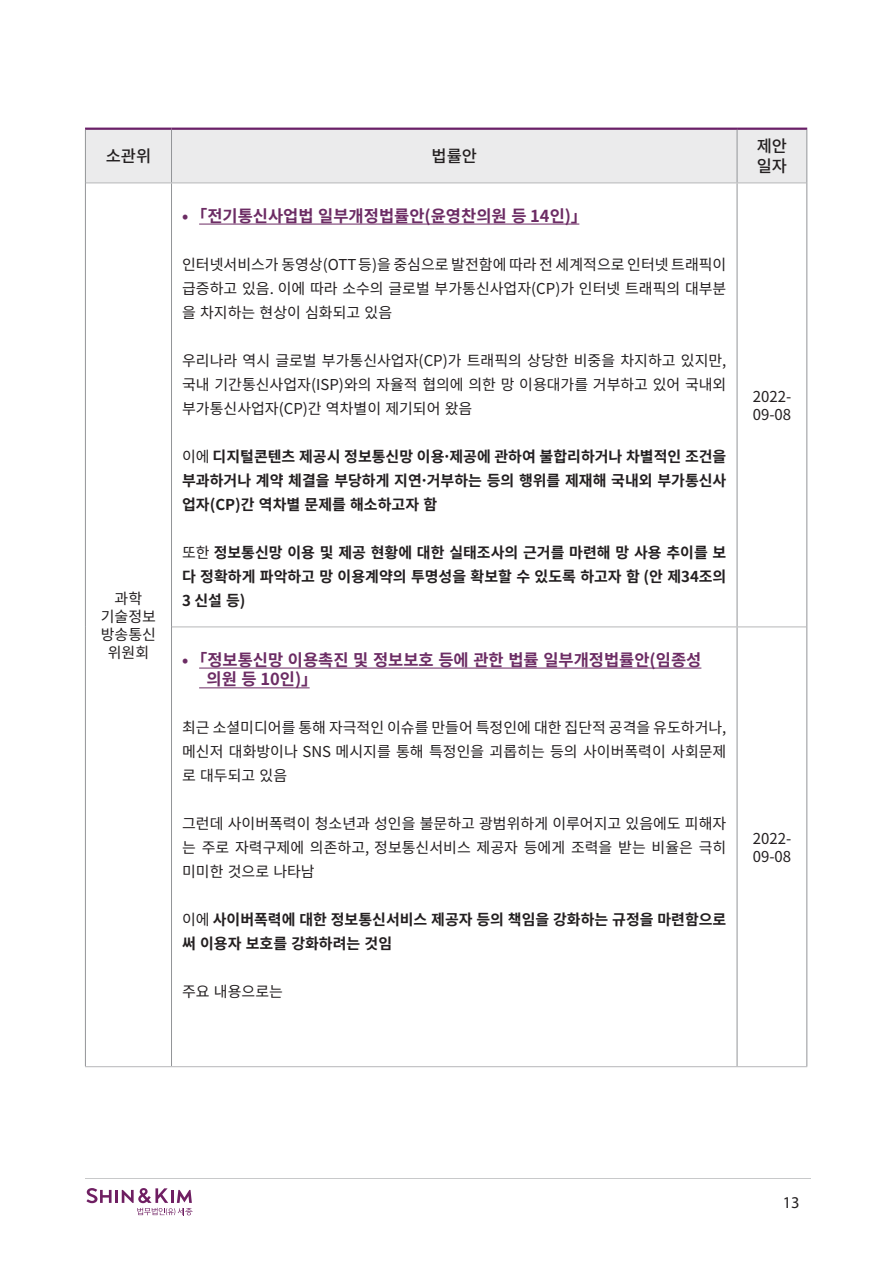
<style>
.page{position:relative;width:893px;height:1263px;background:#fff}
.page>*{position:absolute;margin:0;border:0;box-sizing:border-box;transform-origin:0 0}
.t1{font:700 16.5px/19.8px "Noto Sans CJ Kkr";color:#6c2c64}
.t2{font:500 16.5px/19.8px "Noto Sans CJ Kkr";color:#231f20}
.t3{font:16.5px "Myriad Pro";color:#231f20}
.t4{font:15px/24px "Noto Sans CJ Kkr";color:#231f20;text-align:justify}
.t5{font:700 15px/24px "Noto Sans CJ Kkr";color:#231f20;text-align:justify}
.s1{font-weight:400}
</style>
<div class="page">
<svg style="left:86px;top:1188px;width:107px;height:27px"></svg>
<hr style="left:85px;top:1178px;width:726px;height:1px;background:#c8c9ca">
<div style="left:86px;top:130px;width:720px;height:53px;background:#ebebec"></div>
<hr style="left:85px;top:128px;width:86px;height:2px;background:#6a2068">
<hr style="left:171px;top:128px;width:566px;height:2px;background:#6a2068">
<hr style="left:737px;top:128px;width:70px;height:2px;background:#6a2068">
<hr style="left:85px;top:130px;width:1px;height:53px;background:#939598">
<hr style="left:171px;top:130px;width:1px;height:53px;background:#939598">
<hr style="left:737px;top:130px;width:1px;height:53px;background:#939598">
<hr style="left:806px;top:130px;width:1px;height:53px;background:#939598">
<hr style="left:85px;top:183px;width:1px;height:444px;background:#939598">
<hr style="left:171px;top:183px;width:1px;height:444px;background:#939598">
<hr style="left:737px;top:183px;width:1px;height:443px;background:#939598">
<hr style="left:806px;top:183px;width:1px;height:444px;background:#939598">
<hr style="left:85px;top:627px;width:1px;height:439px;background:#939598">
<hr style="left:171px;top:627px;width:1px;height:439px;background:#939598">
<hr style="left:737px;top:627px;width:1px;height:439px;background:#939598">
<hr style="left:806px;top:627px;width:1px;height:439px;background:#939598">
<hr style="left:86px;top:183px;width:85px;height:1px;background:#b6b7b9">
<hr style="left:171px;top:183px;width:566px;height:1px;background:#b6b7b9">
<hr style="left:737px;top:183px;width:69px;height:1px;background:#b6b7b9">
<hr style="left:172px;top:626px;width:565px;height:1px;background:#b6b7b9">
<hr style="left:737px;top:626px;width:69px;height:1px;background:#b6b7b9">
<hr style="left:85px;top:1066px;width:86px;height:1px;background:#b6b7b9">
<hr style="left:171px;top:1066px;width:566px;height:1px;background:#b6b7b9">
<hr style="left:737px;top:1066px;width:70px;height:1px;background:#b6b7b9">
<hr style="left:199px;top:224px;width:380px;height:1px;background:#6c2c64">
<hr style="left:199px;top:668px;width:502px;height:1px;background:#6c2c64">
<hr style="left:199px;top:687px;width:111px;height:1px;background:#6c2c64">
<p class="t2" style="left:106px;top:147px;width:47px">소관위</p>
<p class="t2" style="left:431px;top:147px;width:47px">법률안</p>
<p class="t2" style="left:757px;top:137px;width:32px">제안 일자</p>
<p class="t4" style="left:101px;top:590px;width:57px;line-height:18px;text-align:center">과학 기술정보 방송통신 위원회</p>
<p class="t1" style="left:182px;top:206px;width:407px">• ｢전기통신사업법 일부개정법률안(윤영찬의원 등 14인)」</p>
<p class="t4" style="left:182px;top:252px;width:546px">인터넷서비스가 동영상(OTT 등)을 중심으로 발전함에 따라 전 세계적으로 인터넷 트래픽이 급증하고 있음. 이에 따라 소수의 글로벌 부가통신사업자(CP)가 인터넷 트래픽의 대부분 을 차지하는 현상이 심화되고 있음</p>
<p class="t4" style="left:182px;top:348px;width:546px">우리나라 역시 글로벌 부가통신사업자(CP)가 트래픽의 상당한 비중을 차지하고 있지만, 국내 기간통신사업자(ISP)와의 자율적 협의에 의한 망 이용대가를 거부하고 있어 국내외 부가통신사업자(CP)간 역차별이 제기되어 왔음</p>
<p class="t5" style="left:182px;top:444px;width:546px"><span class="s1">이에</span> 디지털콘텐츠 제공시 정보통신망 이용·제공에 관하여 불합리하거나 차별적인 조건을 부과하거나 계약 체결을 부당하게 지연·거부하는 등의 행위를 제재해 국내외 부가통신사 업자(CP)간 역차별 문제를 해소하고자 함</p>
<p class="t5" style="left:182px;top:540px;width:546px"><span class="s1">또한</span> 정보통신망 이용 및 제공 현황에 대한 실태조사의 근거를 마련해 망 사용 추이를 보 다 정확하게 파악하고 망 이용계약의 투명성을 확보할 수 있도록 하고자 함 (안 제34조의 3 신설 등)</p>
<p class="t1" style="left:207px;top:650px;width:496px;text-indent:-25px">• ｢정보통신망 이용촉진 및 정보보호 등에 관한 법률 일부개정법률안(임종성 의원 등 10인)」</p>
<p class="t4" style="left:182px;top:716px;width:546px">최근 소셜미디어를 통해 자극적인 이슈를 만들어 특정인에 대한 집단적 공격을 유도하거나, 메신저 대화방이나 SNS 메시지를 통해 특정인을 괴롭히는 등의 사이버폭력이 사회문제 로 대두되고 있음</p>
<p class="t4" style="left:182px;top:812px;width:546px">그런데 사이버폭력이 청소년과 성인을 불문하고 광범위하게 이루어지고 있음에도 피해자 는 주로 자력구제에 의존하고, 정보통신서비스 제공자 등에게 조력을 받는 비율은 극히 미미한 것으로 나타남</p>
<p class="t5" style="left:182px;top:908px;width:546px"><span class="s1">이에</span> 사이버폭력에 대한 정보통신서비스 제공자 등의 책임을 강화하는 규정을 마련함으로 써 이용자 보호를 강화하려는 것임</p>
<p class="t4" style="left:182px;top:980px;width:102px">주요 내용으로는</p>
<p class="t4" style="left:753px;top:388px;width:40px;line-height:18px">2022-<br>09-08</p>
<p class="t4" style="left:753px;top:829px;width:40px;line-height:18px">2022-<br>09-08</p>
<p class="t3" style="left:783px;top:1192px;width:18px">13</p>
</div>
